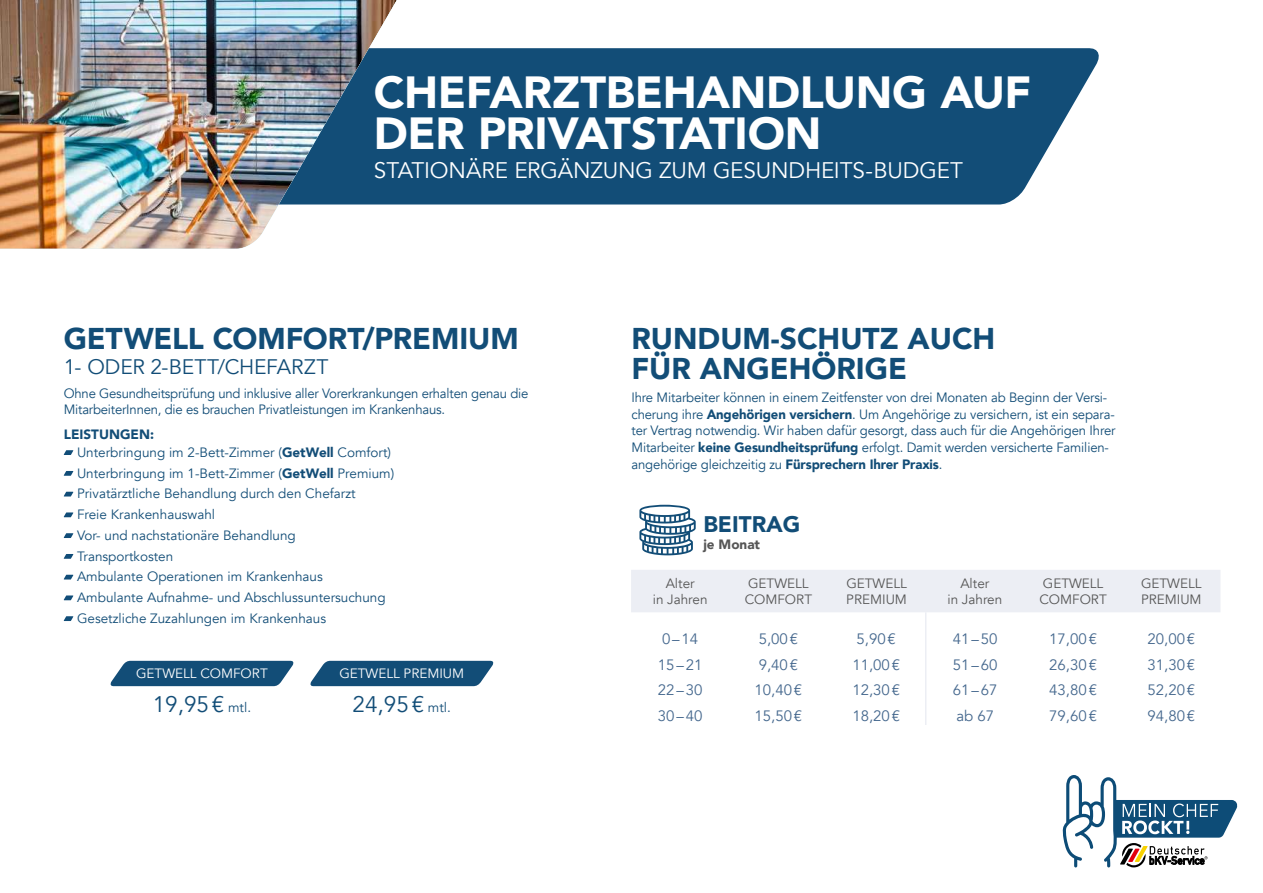
<style>
.page{position:relative;width:1263px;height:893px;background:#fff}
.page>*{position:absolute;margin:0;border:0;box-sizing:border-box;transform-origin:0 0}
.t1{font:900 45px/41.7px "Avenir";letter-spacing:-.005em;color:#fff}
.t2{font:900 30px/30px "Avenir";color:#124d77}
.t3{font:22.5px "Avenir";letter-spacing:-.005em;color:#fff}
.t4{font:22.5px "Avenir";color:#124d77}
.t5{font:900 22.5px "Avenir";color:#124d77}
.t6{font:21px "Avenir";letter-spacing:-.01em;color:#124d77}
.t7{font:15px/25.5px "Avenir";color:#45688e}
.t8{font:13.5px/20.7px "Avenir";letter-spacing:-.01em;color:#124d77}
.t9{font:13.5px/16.5px "Avenir";color:#565656}
.t10{font:13.5px "Avenir";color:#fff}
.t11{font:900 13.5px "Avenir";color:#565656}
.s1{font-weight:900}
.s2{font-size:13.5px}
</style>
<div class="page">
<svg style="left:1062px;top:775px;width:175px;height:92px"></svg>
<svg style="left:420px;top:48px;width:679px;height:157px;background:#20577f"></svg>
<div style="left:397px;top:48px;width:23px;height:157px;background:#124d77"></div>
<img style="left:0;top:0;width:397px;height:249px">
<svg style="left:64px;top:450px;width:9px;height:5px"></svg>
<svg style="left:64px;top:471px;width:9px;height:5px"></svg>
<svg style="left:64px;top:492px;width:9px;height:4px"></svg>
<svg style="left:64px;top:512px;width:9px;height:5px"></svg>
<svg style="left:64px;top:533px;width:9px;height:5px"></svg>
<svg style="left:64px;top:554px;width:9px;height:5px"></svg>
<svg style="left:64px;top:575px;width:9px;height:4px"></svg>
<svg style="left:64px;top:595px;width:9px;height:5px"></svg>
<svg style="left:64px;top:616px;width:9px;height:5px"></svg>
<svg style="left:110px;top:660px;width:384px;height:27px;background:#3a6b8e"></svg>
<div style="left:631px;top:570px;width:589px;height:42px;background:#eceef4"></div>
<hr style="left:925px;top:612px;width:1px;height:113px;background:#eceef4">
<svg style="left:639px;top:505px;width:57px;height:50px"></svg>
<h1 class="t1" style="left:374px;top:71px;width:659px">CHEFARZTBEHANDLUNG AUF<br>DER PRIVATSTATION</h1>
<h3 class="t3" style="left:374px;top:161px;width:591px">STATIONÄRE ERGÄNZUNG ZUM GESUNDHEITS-BUDGET</h3>
<h2 class="t2" style="left:64px;top:323px;width:456px">GETWELL COMFORT/PREMIUM</h2>
<h3 class="t6" style="left:64px;top:358px;width:266px">1- ODER 2-BETT/CHEFARZT</h3>
<p class="t8" style="left:64px;top:386px;width:466px;line-height:16.5px">Ohne Gesundheitsprüfung und inklusive aller Vorerkrankungen erhalten genau die<br>MitarbeiterInnen, die es brauchen Privatleistungen im Krankenhaus.</p>
<p class="t8" style="left:77px;top:427px;width:315px;line-height:17.5px;text-indent:-13px"><span class="s1">LEISTUNGEN:<br></span>Unterbringung im 2-Bett-Zimmer (<span class="s1">GetWell</span> Comfort)</p>
<p class="t8" style="left:77px;top:464px;width:319px">Unterbringung im 1-Bett-Zimmer (<span class="s1">GetWell</span> Premium)<br>Privatärztliche Behandlung durch den Chefarzt<br>Freie Krankenhauswahl<br>Vor- und nachstationäre Behandlung Transportkosten<br>Ambulante Operationen im Krankenhaus<br>Ambulante Aufnahme- und Abschlussuntersuchung Gesetzliche Zuzahlungen im Krankenhaus</p>
<p class="t10" style="left:136px;top:667px;width:133px">GETWELL COMFORT</p>
<p class="t10" style="left:339px;top:667px;width:126px">GETWELL PREMIUM</p>
<h3 class="t4" style="left:153px;top:695px;width:100px">19,95 € <span class="s2">mtl.</span></h3>
<h3 class="t4" style="left:353px;top:695px;width:100px">24,95 € <span class="s2">mtl.</span></h3>
<h2 class="t2" style="left:631px;top:323px;width:365px">RUNDUM-SCHUTZ AUCH<br>FÜR ANGEHÖRIGE</h2>
<p class="t8" style="left:631px;top:391px;width:486px;line-height:16.5px">Ihre Mitarbeiter können in einem Zeitfenster von drei Monaten ab Beginn der Versi&shy;cherung ihre <span class="s1">Angehörigen versichern</span>. Um Angehörige zu versichern, ist ein separa&shy;ter Vertrag notwendig. Wir haben dafür gesorgt, dass auch für die Angehörigen Ihrer Mitarbeiter <span class="s1">keine Gesundheitsprüfung</span> erfolgt. Damit werden versicherte Familien&shy;angehörige gleichzeitig zu <span class="s1">Fürsprechern Ihrer Praxis</span>.</p>
<h3 class="t5" style="left:703px;top:512px;width:99px">BEITRAG</h3>
<p class="t11" style="left:703px;top:536px;width:58px">je Monat</p>
<p class="t9" style="left:653px;top:576px;width:56px;text-align:center">Alter<br>in Jahren</p>
<p class="t9" style="left:745px;top:576px;width:69px">GETWELL<br>COMFORT</p>
<p class="t9" style="left:846px;top:576px;width:62px">GETWELL<br>PREMIUM</p>
<p class="t9" style="left:947px;top:576px;width:56px;text-align:center">Alter<br>in Jahren</p>
<p class="t9" style="left:1039px;top:576px;width:69px">GETWELL<br>COMFORT</p>
<p class="t9" style="left:1141px;top:576px;width:62px">GETWELL<br>PREMIUM</p>
<p class="t7" style="left:658px;top:628px;width:46px">0 – 14<br>15 – 21<br>22 – 30<br>30 – 40</p>
<p class="t7" style="left:754px;top:628px;width:49px">5,00 €<br>9,40 €<br>10,40 €<br>15,50 €</p>
<p class="t7" style="left:852px;top:628px;width:49px">5,90 €<br>11,00 €<br>12,30 €<br>18,20 €</p>
<p class="t7" style="left:953px;top:628px;width:46px;text-align:justify">41 – 50<br>51 – 60<br>61 – 67 ab 67</p>
<p class="t7" style="left:1049px;top:628px;width:49px;text-align:justify">17,00 € 26,30 € 43,80 € 79,60 €</p>
<p class="t7" style="left:1147px;top:628px;width:49px;text-align:justify">20,00 € 31,30 € 52,20 € 94,80 €</p>
</div>
